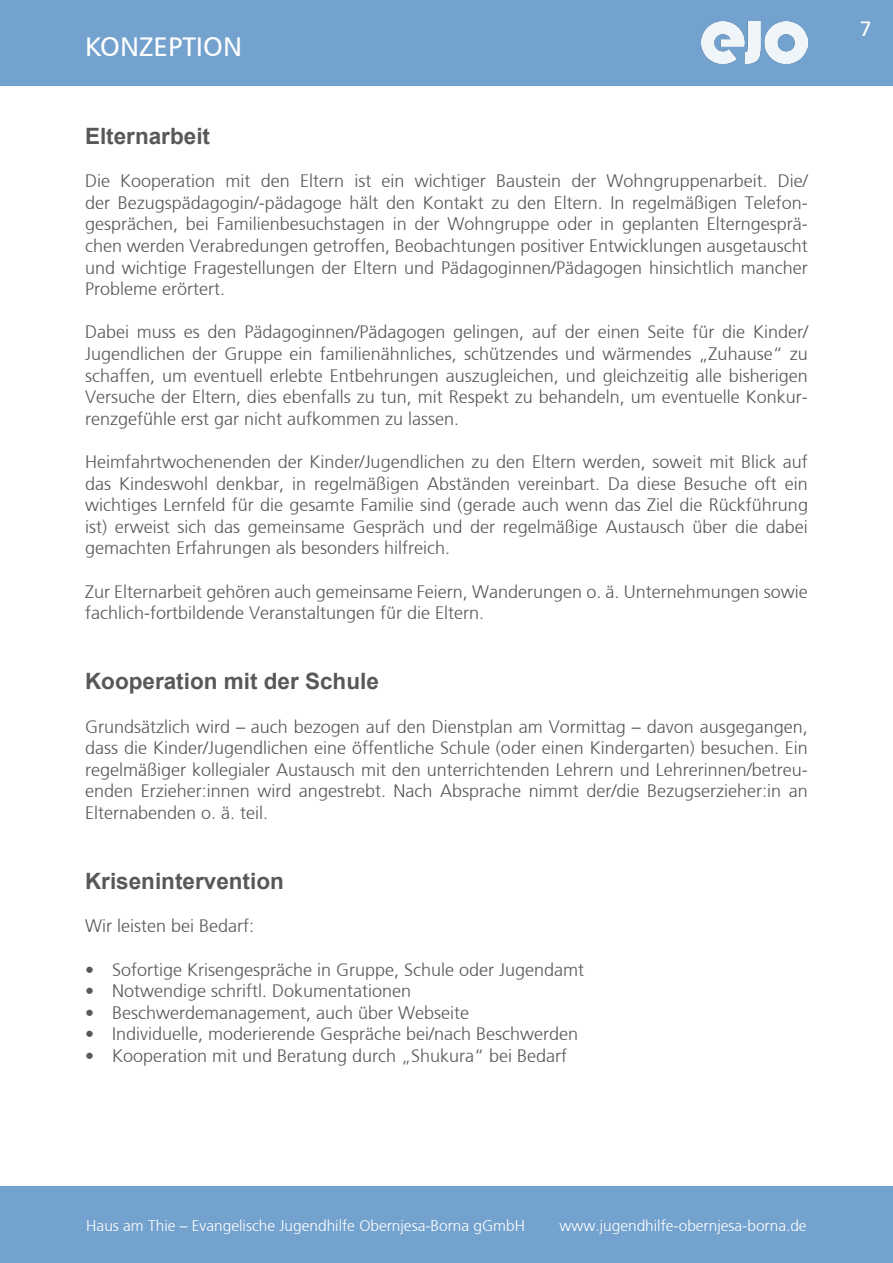
<style>
.page{position:relative;width:893px;height:1263px;background:#fff}
.page>*{position:absolute;margin:0;border:0;box-sizing:border-box;transform-origin:0 0}
.t1{font:27px "Frutiger";color:#fff}
.Ueberschrift_im_Text{font:700 22.5px "Arial";color:#57585a}
.t2{font:21px "Frutiger";color:#fff}
.t3{font:300 18px/21.6px "Frutiger";color:#57585a;text-align:justify}
.t4{font:300 15.45px "Frutiger";color:#fff}
</style>
<div class="page">
<div style="left:0;top:0;width:893px;height:85px;background:#73a2ce"></div>
<img style="left:702px;top:21px;width:106px;height:43px">
<div style="left:0;top:1186px;width:893px;height:77px;background:#73a2ce"></div>
<p class="t1" style="left:85px;top:29px;width:158px">KONZEPTION</p>
<p class="Ueberschrift_im_Text" style="left:85px;top:120px;width:127px">Elternarbeit</p>
<p class="t3" style="left:85px;top:170px;width:724px">Die Kooperation mit den Eltern ist ein wichtiger Baustein der Wohngruppenarbeit. Die/ der Bezugspädagogin/-pädagoge hält den Kontakt zu den Eltern. In regelmäßigen Telefon&shy;gesprächen, bei Familienbesuchstagen in der Wohngruppe oder in geplanten Elterngesprä&shy;chen werden Verabredungen getroffen, Beobachtungen positiver Entwicklungen ausgetauscht und wichtige Fragestellungen der Eltern und Pädagoginnen/Pädagogen hinsichtlich mancher Probleme erörtert.</p>
<p class="t3" style="left:85px;top:321px;width:724px">Dabei muss es den Pädagoginnen/Pädagogen gelingen, auf der einen Seite für die Kinder/ Jugendlichen der Gruppe ein familienähnliches, schützendes und wärmendes „Zuhause“ zu schaffen, um eventuell erlebte Entbehrungen auszugleichen, und gleichzeitig alle bisherigen Versuche der Eltern, dies ebenfalls zu tun, mit Respekt zu behandeln, um eventuelle Konkur&shy;renzgefühle erst gar nicht aufkommen zu lassen.</p>
<p class="t3" style="left:85px;top:451px;width:724px">Heimfahrtwochenenden der Kinder/Jugendlichen zu den Eltern werden, soweit mit Blick auf das Kindeswohl denkbar, in regelmäßigen Abständen vereinbart. Da diese Besuche oft ein wichtiges Lernfeld für die gesamte Familie sind (gerade auch wenn das Ziel die Rückführung ist) erweist sich das gemeinsame Gespräch und der regelmäßige Austausch über die dabei gemachten Erfahrungen als besonders hilfreich.</p>
<p class="t3" style="left:85px;top:581px;width:724px">Zur Elternarbeit gehören auch gemeinsame Feiern, Wanderungen o. ä. Unternehmungen sowie fachlich-fortbildende Veranstaltungen für die Eltern.</p>
<p class="Ueberschrift_im_Text" style="left:85px;top:666px;width:295px">Kooperation mit der Schule</p>
<p class="t3" style="left:85px;top:716px;width:724px">Grundsätzlich wird – auch bezogen auf den Dienstplan am Vormittag – davon ausgegangen, dass die Kinder/Jugendlichen eine öffentliche Schule (oder einen Kindergarten) besuchen. Ein regelmäßiger kollegialer Austausch mit den unterrichtenden Lehrern und Lehrerinnen/betreu&shy;enden Erzieher:innen wird angestrebt. Nach Absprache nimmt der/die Bezugserzieher:in an Elternabenden o. ä. teil.</p>
<p class="Ueberschrift_im_Text" style="left:85px;top:865px;width:200px">Krisenintervention</p>
<p class="t3" style="left:85px;top:915px;width:171px">Wir leisten bei Bedarf:</p>
<p class="t3" style="left:85px;top:959px;width:501px">• Sofortige Krisengespräche in Gruppe, Schule oder Jugendamt</p>
<p class="t3" style="left:85px;top:980px;width:328px">• Notwendige schriftl. Dokumentationen</p>
<p class="t3" style="left:85px;top:1002px;width:386px">• Beschwerdemanagement, auch über Webseite</p>
<p class="t3" style="left:85px;top:1023px;width:495px">• Individuelle, moderierende Gespräche bei/nach Beschwerden</p>
<p class="t3" style="left:85px;top:1045px;width:484px">• Kooperation mit und Beratung durch „Shukura“ bei Bedarf</p>
<p class="t2" style="left:860px;top:16px;width:14px">7</p>
<p class="t4" style="left:86px;top:1217px;width:440px">Haus am Thie – Evangelische Jugendhilfe Obernjesa-Borna gGmbH</p>
<p class="t4" style="left:559px;top:1217px;width:249px">www.jugendhilfe-obernjesa-borna.de</p>
</div>
